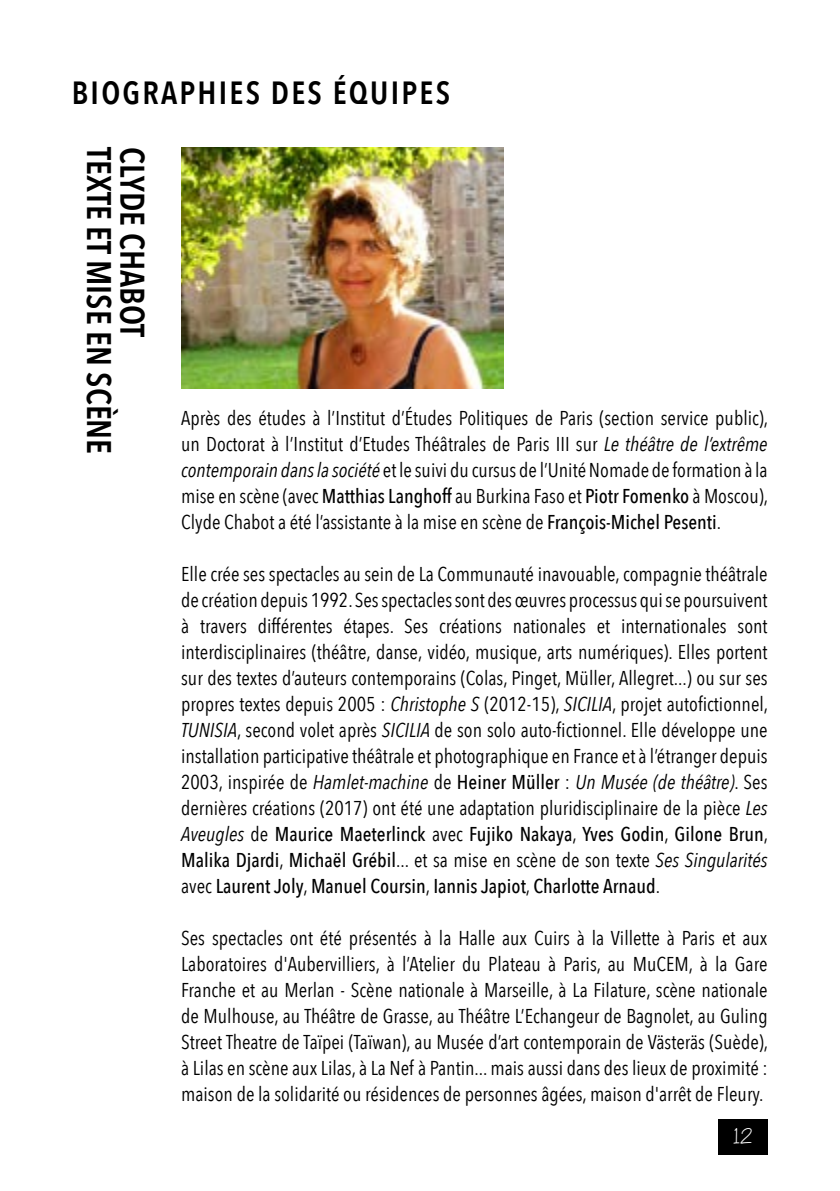
<style>
.page{position:relative;width:840px;height:1191px;background:#fff}
.page>*{position:absolute;margin:0;border:0;box-sizing:border-box;transform-origin:0 0}
.t1{font:600 34px "Avenir Next Condensed";color:#000}
.t2{font:600 32px "Avenir Next Condensed";letter-spacing:.07em;color:#000}
.t3{font:20px/26px "Avenir Next Condensed";color:#000;text-align:justify}
.t4{font:20px "Buttercake";color:#fff}
.s1{font-style:italic}
.s2{font-weight:500}
</style>
<div class="page">
<img style="left:181px;top:147px;width:322px;height:241px">
<div style="left:717px;top:1119px;width:50px;height:35px;background:#000"></div>
<h2 class="t2" style="left:72px;top:65px;width:379px">BIOGRAPHIES DES ÉQUIPES</h2>
<h1 class="t1" style="left:128px;top:147px;width:308px;rotate:90deg">TEXTE ET MISE EN SCÈNE</h1>
<h1 class="t1" style="left:162px;top:147px;width:191px;rotate:90deg">CLYDE CHABOT</h1>
<p class="t3" style="left:181px;top:404px;width:588px">Après des études à l’Institut d’Études Politiques de Paris (section service public), un Doctorat à l’Institut d’Etudes Théâtrales de Paris III sur <span class="s1">Le théâtre de l’extrême contemporain dans la société</span> et le suivi du cursus de l’Unité Nomade de formation à la mise en scène (avec <span class="s2">Matthias Langhoff</span> au Burkina Faso et <span class="s2">Piotr Fomenko</span> à Moscou), Clyde Chabot a été l’assistante à la mise en scène de <span class="s2">François-Michel Pesenti</span>.</p>
<p class="t3" style="left:181px;top:560px;width:588px">Elle crée ses spectacles au sein de La Communauté inavouable, compagnie théâtrale de création depuis 1992. Ses spectacles sont des œuvres processus qui se poursuivent à travers différentes étapes. Ses créations nationales et internationales sont interdisciplinaires (théâtre, danse, vidéo, musique, arts numériques). Elles portent sur des textes d’auteurs contemporains (Colas, Pinget, Müller, Allegret...) ou sur ses propres textes depuis 2005 : <span class="s1">Christophe S</span> (2012-15), <span class="s1">SICILIA</span>, projet autofictionnel, <span class="s1">TUNISIA</span>, second volet après <span class="s1">SICILIA</span> de son solo auto-fictionnel. Elle développe une installation participative théâtrale et photographique en France et à l’étranger depuis 2003, inspirée de <span class="s1">Hamlet-machine</span> de <span class="s2">Heiner Müller</span> : <span class="s1">Un Musée (de théâtre)</span>. Ses dernières créations (2017) ont été une adaptation pluridisciplinaire de la pièce <span class="s1">Les Aveugles</span> de <span class="s2">Maurice Maeterlinck</span> avec <span class="s2">Fujiko Nakaya</span>, <span class="s2">Yves Godin</span>, <span class="s2">Gilone Brun</span>, <span class="s2">Malika Djardi</span>, <span class="s2">Michaël Grébil</span>... et sa mise en scène de son texte <span class="s1">Ses Singularités </span>avec <span class="s2">Laurent Joly</span>, <span class="s2">Manuel Coursin</span>, <span class="s2">Iannis Japiot</span>, <span class="s2">Charlotte Arnaud</span>.</p>
<p class="t3" style="left:181px;top:924px;width:588px">Ses spectacles ont été présentés à la Halle aux Cuirs à la Villette à Paris et aux Laboratoires d'Aubervilliers, à l’Atelier du Plateau à Paris, au MuCEM, à la Gare Franche et au Merlan - Scène nationale à Marseille, à La Filature, scène nationale de Mulhouse, au Théâtre de Grasse, au Théâtre L’Echangeur de Bagnolet, au Guling Street Theatre de Taïpei (Taïwan), au Musée d’art contemporain de Västeräs (Suède), à Lilas en scène aux Lilas, à La Nef à Pantin... mais aussi dans des lieux de proximité : maison de la solidarité ou résidences de personnes âgées, maison d'arrêt de Fleury.</p>
<p class="t4" style="left:733px;top:1124px;width:20px">12</p>
</div>
